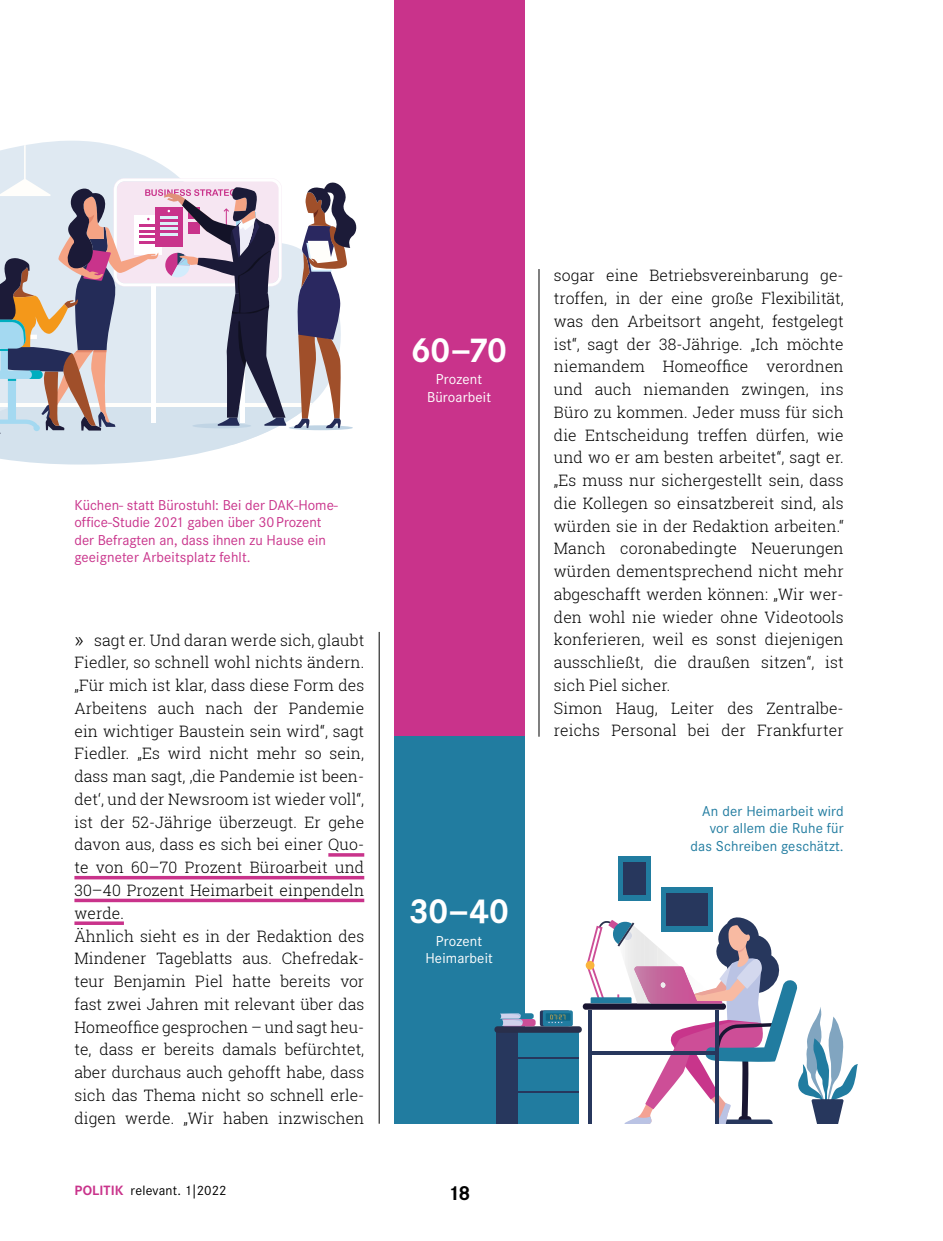
<style>
.page{position:relative;width:943px;height:1241px;background:#fff}
.page>*{position:absolute;margin:0;border:0;box-sizing:border-box;transform-origin:0 0}
.t1{font:700 35.88px "Corporate S";letter-spacing:-.03em;color:#fff}
.t2{font:700 21px "Corporate S";color:#000}
.t3{font:300 21px "Roboto Slab";color:#000}
.t4{font:300 15.75px/22.8px "Roboto Slab";letter-spacing:.005em;color:#000}
.t5{font:14.88px/17.5px "Corporate S";color:#c9338b}
.t6{font:14.88px/17.5px "Corporate S";letter-spacing:.01em;color:#217ca0;text-align:right}
.t7{font:14.88px/17.5px "Corporate S";letter-spacing:.01em;color:#fff;text-align:center}
.t8{font:14px "Corporate S";letter-spacing:.01em;color:#000}
.s1{font-weight:700;color:#c9338b}
</style>
<div class="page">
<hr style="left:328px;top:853px;width:36px;height:3px;background:#c9338b">
<svg style="left:74px;top:875px;width:290px;height:4px"></svg>
<svg style="left:74px;top:898px;width:290px;height:4px"></svg>
<hr style="left:74px;top:921px;width:50px;height:3px;background:#c9338b">
<div style="left:394px;top:0;width:130px;height:736px;background:#c9338b"></div>
<div style="left:394px;top:736px;width:130px;height:387px;background:#217ca0"></div>
<hr style="left:379px;top:631px;width:1px;height:492px;background:#000">
<hr style="left:538px;top:269px;width:1px;height:467px;background:#000">
<svg style="left:0;top:141px;width:356px;height:323px"></svg>
<div style="left:517px;top:1031px;width:61px;height:92px;background:#217ca0"></div>
<hr style="left:517px;top:1056px;width:61px;height:2px;background:#27375d">
<hr style="left:517px;top:1090px;width:61px;height:2px;background:#27375d">
<div style="left:496px;top:1031px;width:21px;height:92px;background:#27375d"></div>
<div style="left:494px;top:1026px;width:88px;height:6px;background:#292f4b;border-radius:3px"></div>
<div style="left:582px;top:1003px;width:144px;height:6px;background:#191632;border-radius:3px"></div>
<svg style="left:500px;top:1013px;width:35px;height:13px"></svg>
<div style="left:618px;top:856px;width:32px;height:44px;background:#217ca0"></div>
<div style="left:623px;top:861px;width:22px;height:33px;background:#27375d"></div>
<div style="left:661px;top:887px;width:51px;height:44px;background:#217ca0"></div>
<div style="left:666px;top:893px;width:41px;height:33px;background:#27375d"></div>
<svg style="left:586px;top:914px;width:271px;height:209px"></svg>
<div style="left:540px;top:1010px;width:30px;height:16px;background:#27375d;border-radius:2px"></div>
<div style="left:543px;top:1010px;width:30px;height:16px;background:#217ca0;border-radius:2px"></div>
<svg style="left:545px;top:1013px;width:25px;height:7px"></svg>
<svg style="left:548px;top:1014px;width:17px;height:8px"></svg>
<p class="t5" style="left:74px;top:496px;width:265px">Küchen- statt Bürostuhl: Bei der DAK-Home&shy;office-Studie 2021 gaben über 30 Prozent der Befragten an, dass ihnen zu Hause ein geeigneter Arbeitsplatz fehlt.</p>
<p class="t4" style="left:74px;top:628px;width:291px;text-indent:20px">sagt er. Und daran werde sich, glaubt Fiedler, so schnell wohl nichts ändern. „Für mich ist klar, dass diese Form des Arbeitens auch nach der Pandemie ein wichtiger Baustein sein wird“, sagt Fiedler. „Es wird nicht mehr so sein, dass man sagt, ‚die Pandemie ist been&shy;det‘, und der Newsroom ist wieder voll“, ist der 52-Jährige überzeugt. Er gehe davon aus, dass es sich bei einer Quo&shy;te von 60–70 Prozent Büroarbeit und 30–40 Prozent Heimarbeit einpendeln werde.<br>Ähnlich sieht es in der Redaktion des Mindener Tageblatts aus. Chefredak&shy;teur Benjamin Piel hatte bereits vor fast zwei Jahren mit relevant über das Homeoffice gesprochen – und sagt heu&shy;te, dass er bereits damals befürchtet, aber durchaus auch gehofft habe, dass sich das Thema nicht so schnell erle&shy;digen werde. „Wir haben inzwischen</p>
<h2 class="t3" style="left:74px;top:625px;width:11px">»</h2>
<h1 class="t1" style="left:411px;top:329px;width:98px">60–70</h1>
<p class="t7" style="left:427px;top:371px;width:65px">Prozent<br>Büroarbeit</p>
<h1 class="t1" style="left:409px;top:890px;width:102px">30–40</h1>
<p class="t7" style="left:425px;top:932px;width:69px">Prozent<br>Heimarbeit</p>
<p class="t8" style="left:74px;top:1182px;width:154px"><span class="s1">POLITIK</span> relevant. 1|2022</p>
<h2 class="t2" style="left:447px;top:1180px;width:24px">18</h2>
<p class="t4" style="left:554px;top:264px;width:291px">sogar eine Betriebsvereinbarung ge&shy;troffen, in der eine große Flexibilität, was den Arbeitsort angeht, festgelegt ist“, sagt der 38-Jährige. „Ich möchte niemandem Homeoffice verordnen und auch niemanden zwingen, ins Büro zu kommen. Jeder muss für sich die Entscheidung treffen dürfen, wie und wo er am besten arbeitet“, sagt er. „Es muss nur sichergestellt sein, dass die Kollegen so einsatzbereit sind, als würden sie in der Redaktion arbeiten.“ Manch coronabedingte Neuerungen würden dementsprechend nicht mehr abgeschafft werden können: „Wir wer&shy;den wohl nie wieder ohne Videotools konferieren, weil es sonst diejenigen ausschließt, die draußen sitzen“, ist sich Piel sicher.<br>Simon Haug, Leiter des Zentralbe&shy;reichs Personal bei der Frankfurter</p>
<p class="t6" style="left:690px;top:801px;width:155px">An der Heimarbeit wird vor allem die Ruhe für das Schreiben geschätzt.</p>
</div>
